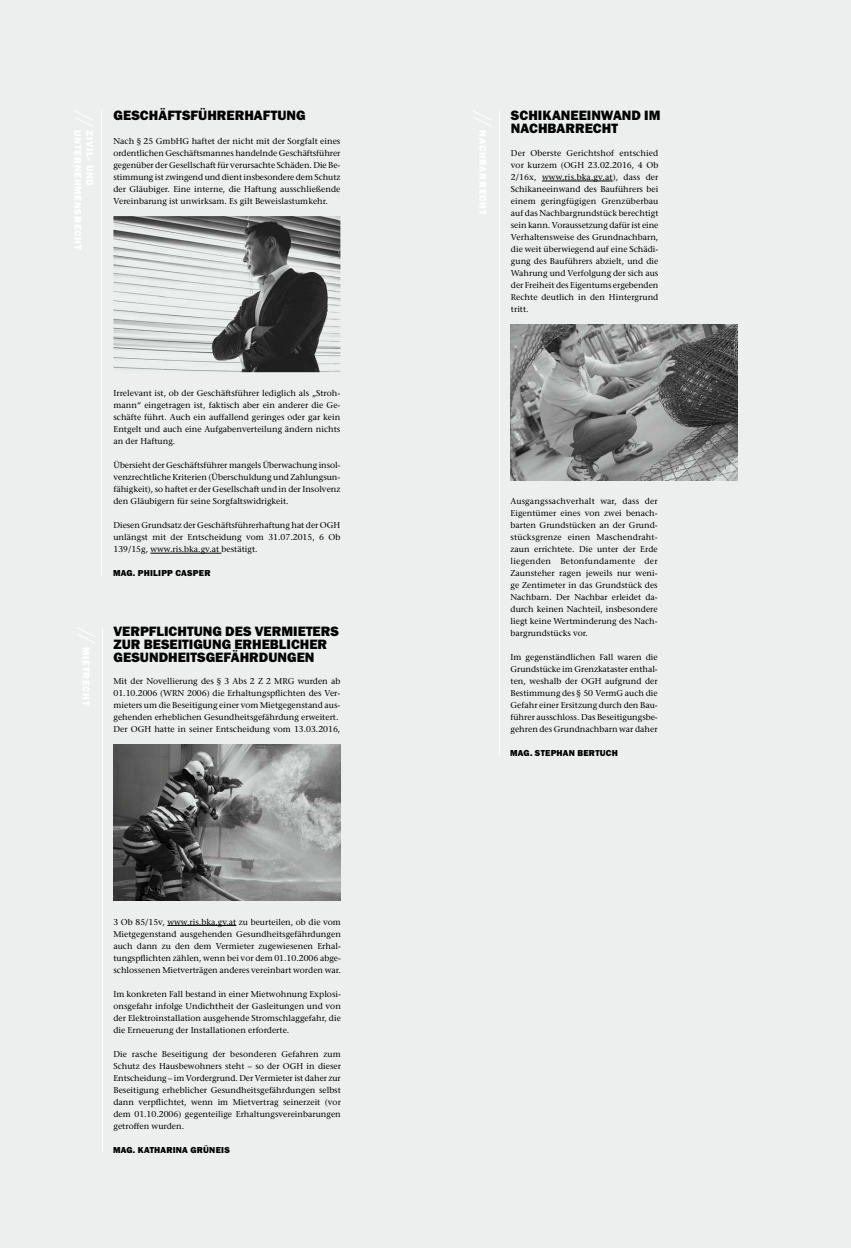
<style>
.page{position:relative;width:851px;height:1248px;background:#fff}
.page>*{position:absolute;margin:0;border:0;box-sizing:border-box;transform-origin:0 0}
.t1{font:14px/13px "Franklin Gothic URW Hea";color:#000}
.t2{font:9px "Franklin Gothic URW Hea";letter-spacing:.02em;color:#000}
.t3{font:500 8.5px/12px "Stone Serif Std";color:#000;text-align:justify}
</style>
<div class="page">
<div style="left:0;top:0;width:850px;height:1247px;background:#ecefed"></div>
<hr style="left:150px;top:553px;width:71px;height:1px;background:#000">
<hr style="left:542px;top:181px;width:70px;height:1px;background:#000">
<img style="left:113px;top:216px;width:227px;height:156px">
<hr style="left:101px;top:110px;width:1px;height:466px;background:#fff">
<hr style="left:102px;top:627px;width:1px;height:525px;background:#fff">
<hr style="left:499px;top:110px;width:1px;height:646px;background:#fff">
<svg style="left:75px;top:111px;width:18px;height:16px"></svg>
<svg style="left:77px;top:627px;width:18px;height:16px"></svg>
<svg style="left:473px;top:111px;width:19px;height:16px"></svg>
<img style="left:510px;top:324px;width:227px;height:156px">
<hr style="left:167px;top:925px;width:69px;height:1px;background:#000">
<img style="left:113px;top:744px;width:227px;height:156px">
<h1 class="t1" style="left:113px;top:108px;width:194px">GESCHÄFTSFÜHRERHAFTUNG</h1>
<p class="t3" style="left:113px;top:135px;width:228px">Nach § 25 GmbHG haftet der nicht mit der Sorgfalt eines ordentlichen Geschäftsmannes handelnde Geschäftsführer gegenüber der Gesellschaft für verursachte Schäden. Die Be&shy;stimmung ist zwingend und dient insbesondere dem Schutz der Gläubiger. Eine interne, die Haftung ausschließende Vereinbarung ist unwirksam. Es gilt Beweislastumkehr.</p>
<p class="t3" style="left:113px;top:387px;width:228px">Irrelevant ist, ob der Geschäftsführer lediglich als „Stroh&shy;mann“ eingetragen ist, faktisch aber ein anderer die Ge&shy;schäfte führt. Auch ein auffallend geringes oder gar kein Entgelt und auch eine Aufgabenverteilung ändern nichts an der Haftung.</p>
<p class="t3" style="left:113px;top:459px;width:228px">Übersieht der Geschäftsführer mangels Überwachung insol&shy;venzrechtliche Kriterien (Überschuldung und Zahlungsun&shy;fähigkeit), so haftet er der Gesellschaft und in der Insolvenz den Gläubigern für seine Sorgfaltswidrigkeit.</p>
<p class="t3" style="left:113px;top:519px;width:228px">Diesen Grundsatz der Geschäftsführerhaftung hat der OGH unlängst mit der Entscheidung vom 31.07.2015, 6 Ob 139/15g, www.ris.bka.gv.at bestätigt.</p>
<p class="t2" style="left:113px;top:567px;width:99px">MAG. PHILIPP CASPER</p>
<h1 class="t1" style="left:113px;top:624px;width:227px">VERPFLICHTUNG DES VERMIETERS<br>ZUR BESEITIGUNG ERHEBLICHER<br>GESUNDHEITSGEFÄHRDUNGEN</h1>
<p class="t3" style="left:113px;top:675px;width:228px;text-align:left">Mit der Novellierung des § 3 Abs 2 Z 2 MRG wurden ab 01.10.2006 (WRN 2006) die Erhaltungspflichten des Ver&shy;mieters um die Beseitigung einer vom Mietgegenstand aus&shy;gehenden erheblichen Gesundheitsgefährdung erweitert.<br>Der OGH hatte in seiner Entscheidung vom 13.03.2016,</p>
<p class="t3" style="left:113px;top:915px;width:229px">3 Ob 85/15v, www.ris.bka.gv.at zu beurteilen, ob die vom Mietgegenstand ausgehenden Gesundheitsgefährdungen auch dann zu den dem Vermieter zugewiesenen Erhal&shy;tungspflichten zählen, wenn bei vor dem 01.10.2006 abge&shy;schlossenen Mietverträgen anderes vereinbart worden war.</p>
<p class="t3" style="left:113px;top:987px;width:229px">Im konkreten Fall bestand in einer Mietwohnung Explosi&shy;onsgefahr infolge Undichtheit der Gasleitungen und von der Elektroinstallation ausgehende Stromschlaggefahr, die die Erneuerung der Installationen erforderte.</p>
<p class="t3" style="left:113px;top:1047px;width:229px">Die rasche Beseitigung der besonderen Gefahren zum Schutz des Hausbewohners steht – so der OGH in dieser Entscheidung – im Vordergrund. Der Vermieter ist daher zur Beseitigung erheblicher Gesundheitsgefährdungen selbst dann verpflichtet, wenn im Mietvertrag seinerzeit (vor dem 01.10.2006) gegenteilige Erhaltungsvereinbarungen getroffen wurden.</p>
<p class="t2" style="left:113px;top:1143px;width:118px">MAG. KATHARINA GRÜNEIS</p>
<h1 class="t1" style="left:511px;top:108px;width:151px">SCHIKANEEINWAND IM<br>NACHBARRECHT</h1>
<p class="t3" style="left:511px;top:147px;width:149px">Der Oberste Gerichtshof entschied vor kurzem (OGH 23.02.2016, 4 Ob 2/16x, www.ris.bka.gv.at), dass der Schikaneeinwand des Bauführers bei einem geringfügigen Grenzüberbau auf das Nachbargrundstück berechtigt sein kann. Voraussetzung dafür ist eine Verhaltensweise des Grundnachbarn, die weit überwiegend auf eine Schädi&shy;gung des Bauführers abzielt, und die Wahrung und Verfolgung der sich aus der Freiheit des Eigentums ergebenden Rechte deutlich in den Hintergrund tritt.</p>
<p class="t3" style="left:510px;top:495px;width:149px">Ausgangssachverhalt war, dass der Eigentümer eines von zwei benach&shy;barten Grundstücken an der Grund&shy;stücksgrenze einen Maschendraht&shy;zaun errichtete. Die unter der Erde liegenden Betonfundamente der Zaunsteher ragen jeweils nur weni&shy;ge Zentimeter in das Grundstück des Nachbarn. Der Nachbar erleidet da&shy;durch keinen Nachteil, insbesondere liegt keine Wertminderung des Nach&shy;bargrundstücks vor.</p>
<p class="t3" style="left:510px;top:651px;width:149px">Im gegenständlichen Fall waren die Grundstücke im Grenzkataster enthal&shy;ten, weshalb der OGH aufgrund der Bestimmung des § 50 VermG auch die Gefahr einer Ersitzung durch den Bau&shy;führer ausschloss. Das Beseitigungsbe&shy;gehren des Grundnachbarn war daher</p>
<p class="t2" style="left:510px;top:747px;width:109px">MAG. STEPHAN BERTUCH</p>
</div>
